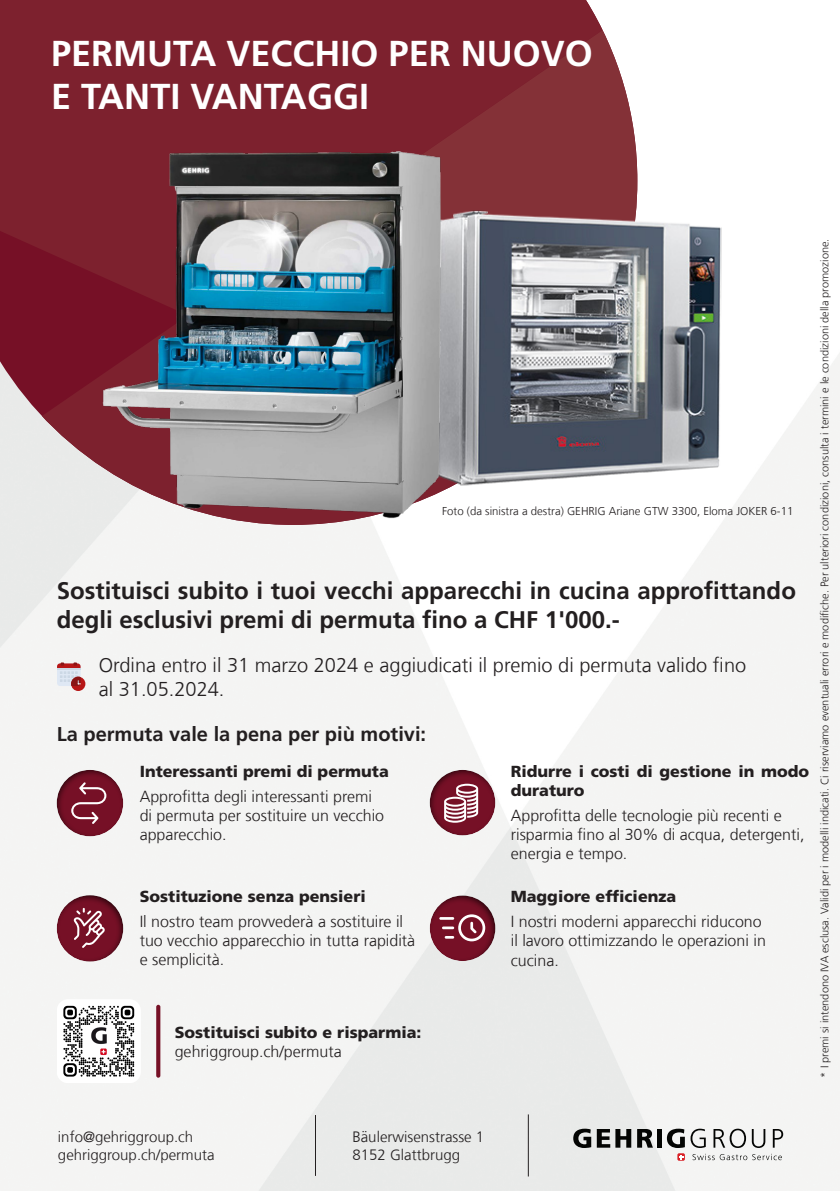
<style>
.page{position:relative;width:840px;height:1191px;background:#fff}
.page>*{position:absolute;margin:0;border:0;box-sizing:border-box;transform-origin:0 0}
.t1{font:700 36px "Frutiger LT Com";color:#fff}
.t2{font:700 24px/28.8px "Frutiger LT Com";color:#231f20}
.t3{font:300 20px "Frutiger LT Com";color:#231f20}
.t4{font:700 20px "Frutiger LT Com";color:#231f20}
.t5{font:300 16px/19.2px "Frutiger LT Com";color:#231f20}
.t6{font:900 16px/19.2px "Frutiger LT Com";color:#231f20}
.t7{font:300 15px "Frutiger LT Com";color:#231f20}
.t8{font:300 11.4px "Frutiger LT Com";color:#231f20}
.t9{font:300 11px "Frutiger LT Com";color:#231f20}
</style>
<div class="page">
<img style="left:0;top:166px;width:839px;height:1025px">
<svg style="left:0;top:0;width:188px;height:315px;background:#7b1e2c"></svg>
<svg style="left:0;top:315px;width:83px;height:210px;background:#b4868f"></svg>
<svg style="left:188px;top:0;width:449px;height:182px;background:#85303b"></svg>
<svg style="left:690px;top:1128px;width:92px;height:32px"></svg>
<svg style="left:573px;top:1128px;width:79px;height:20px;background:#737473"></svg>
<div style="left:657px;top:1129px;width:5px;height:18px;background:#040503"></div>
<svg style="left:666px;top:1128px;width:18px;height:20px"></svg>
<svg style="left:677px;top:1153px;width:7px;height:7px"></svg>
<svg style="left:678px;top:1154px;width:5px;height:5px"></svg>
<hr style="left:315px;top:1115px;width:1px;height:60px;background:#231f20">
<hr style="left:527px;top:1114px;width:1px;height:62px;background:#231f20">
<div style="left:429px;top:895px;width:68px;height:68px;background:#231f20;opacity:.75"></div>
<div style="left:56px;top:769px;width:70px;height:70px;background:#231f20;opacity:.75"></div>
<div style="left:429px;top:768px;width:68px;height:70px;background:#231f20;opacity:.75"></div>
<div style="left:57px;top:999px;width:83px;height:83px;background:#fff"></div>
<svg style="left:63px;top:1005px;width:71px;height:71px"></svg>
<img style="left:83px;top:1026px;width:31px;height:30px">
<svg style="left:156px;top:1004px;width:4px;height:73px"></svg>
<svg style="left:444px;top:783px;width:34px;height:39px"></svg>
<svg style="left:439px;top:914px;width:46px;height:27px"></svg>
<svg style="left:71px;top:782px;width:35px;height:42px"></svg>
<div style="left:56px;top:894px;width:70px;height:70px;background:#231f20;opacity:.75"></div>
<svg style="left:73px;top:908px;width:32px;height:40px"></svg>
<img style="left:527px;top:182px;width:221px;height:345px">
<div style="left:71px;top:676px;width:14px;height:15px;background:#b71616;border-radius:50%"></div>
<svg style="left:57px;top:662px;width:24px;height:24px"></svg>
<img style="left:83px;top:101px;width:444px;height:444px">
<p class="t1" style="left:51px;top:32px;width:543px">PERMUTA VECCHIO PER NUOVO</p>
<p class="t1" style="left:51px;top:75px;width:319px">E TANTI VANTAGGI</p>
<p class="t8" style="left:442px;top:504px;width:352px">Foto (da sinistra a destra) GEHRIG Ariane GTW 3300, Eloma JOKER 6-11</p>
<p class="t2" style="left:57px;top:576px;width:740px">Sostituisci subito i tuoi vecchi apparecchi in cucina approfittando degli esclusivi premi di permuta fino a CHF 1'000.-</p>
<p class="t3" style="left:99px;top:653px;width:648px">Ordina entro il 31 marzo 2024 e aggiudicati il premio di permuta valido fino</p>
<p class="t3" style="left:99px;top:677px;width:127px">al 31.05.2024.</p>
<p class="t4" style="left:57px;top:722px;width:371px">La permuta vale la pena per più motivi:</p>
<p class="t6" style="left:140px;top:761px;width:250px">Interessanti premi di permuta</p>
<p class="t5" style="left:140px;top:786px;width:246px">Approfitta degli interessanti premi di permuta per sostituire un vecchio apparecchio.</p>
<p class="t6" style="left:140px;top:887px;width:227px">Sostituzione senza pensieri</p>
<p class="t5" style="left:140px;top:912px;width:277px">Il nostro team provvederà a sostituire il tuo vecchio apparecchio in tutta rapidità e semplicità.</p>
<p class="t6" style="left:175px;top:1022px;width:248px">Sostituisci subito e risparmia:</p>
<p class="t5" style="left:175px;top:1041px;width:168px">gehriggroup.ch/permuta</p>
<p class="t6" style="left:510px;top:761px;width:300px">Ridurre i costi di gestione in modo duraturo</p>
<p class="t5" style="left:510px;top:806px;width:295px">Approfitta delle tecnologie più recenti e risparmia fino al 30% di acqua, detergenti, energia e tempo.</p>
<p class="t6" style="left:510px;top:887px;width:167px">Maggiore efficienza</p>
<p class="t5" style="left:510px;top:912px;width:256px">I nostri moderni apparecchi riducono il lavoro ottimizzando le operazioni in cucina.</p>
<p class="t9" style="left:818px;top:1077px;width:840px;rotate:-90deg">* I premi si intendono IVA esclusa. Validi per i modelli indicati. Ci riserviamo eventuali errori e modifiche. Per ulteriori condizioni, consulta i termini e le condizioni della promozione.</p>
<p class="t7" style="left:58px;top:1128px;width:137px">info@gehriggroup.ch</p>
<p class="t7" style="left:58px;top:1146px;width:158px">gehriggroup.ch/permuta</p>
<p class="t7" style="left:352px;top:1128px;width:133px">Bäulerwisenstrasse 1</p>
<p class="t7" style="left:352px;top:1146px;width:109px">8152 Glattbrugg</p>
</div>
